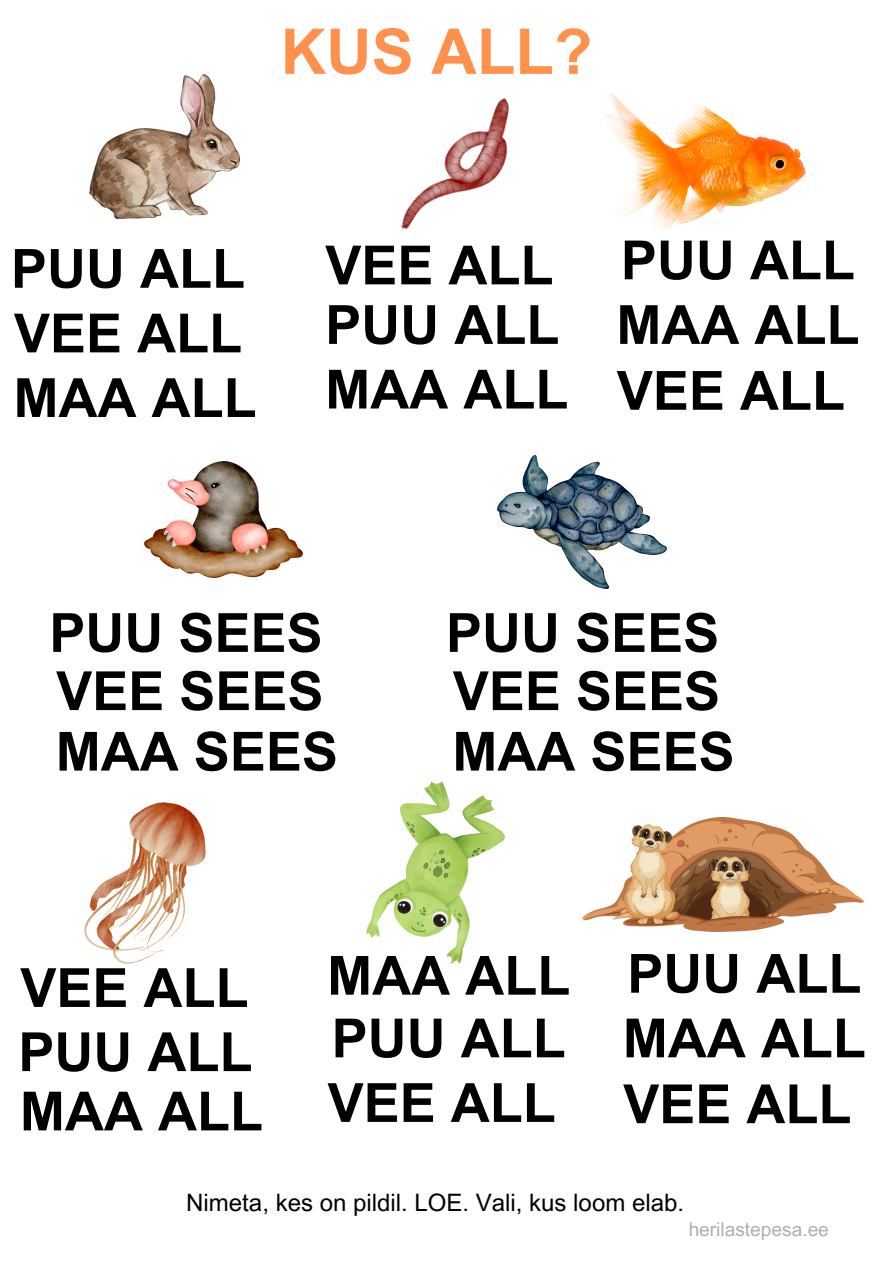
<style>
.page{position:relative;width:894px;height:1264px;background:#fff}
.page>*{position:absolute;margin:0;border:0;box-sizing:border-box;transform-origin:0 0}
.t1{font:700 63px "Arial MT Pro";color:#ff914d}
.t2{font:700 54px "Arial MT Pro";color:#000}
.t3{font:24px "Arial MT Pro";color:#000}
.t4{font:19.05px "Arial MT Pro";color:#aeb0b0}
</style>
<div class="page">
<img style="left:90px;top:75px;width:149px;height:144px">
<img style="left:366px;top:781px;width:138px;height:182px">
<img style="left:85px;top:802px;width:120px;height:161px">
<img style="left:497px;top:456px;width:169px;height:132px">
<img style="left:401px;top:98px;width:108px;height:131px">
<img style="left:145px;top:461px;width:157px;height:116px">
<img style="left:582px;top:817px;width:281px;height:114px">
<img style="left:605px;top:93px;width:200px;height:137px">
<h1 class="t1" style="left:280px;top:28px;width:313px">KUS ALL?</h1>
<h2 class="t2" style="left:620px;top:240px;width:235px">PUU ALL</h2>
<h2 class="t2" style="left:616px;top:305px;width:244px">MAA ALL</h2>
<h2 class="t2" style="left:325px;top:245px;width:230px">VEE ALL</h2>
<p class="t2" style="left:325px;top:305px;width:235px">PUU ALL</p>
<p class="t2" style="left:325px;top:369px;width:244px">MAA ALL</p>
<h2 class="t2" style="left:11px;top:248px;width:235px">PUU ALL</h2>
<p class="t2" style="left:14px;top:313px;width:230px">VEE ALL</p>
<h2 class="t2" style="left:13px;top:378px;width:244px">MAA ALL</h2>
<h2 class="t2" style="left:616px;top:370px;width:230px">VEE ALL</h2>
<h2 class="t2" style="left:49px;top:612px;width:275px">PUU SEES</h2>
<h2 class="t2" style="left:56px;top:671px;width:269px">VEE SEES</h2>
<h2 class="t2" style="left:56px;top:731px;width:284px">MAA SEES</h2>
<h2 class="t2" style="left:446px;top:612px;width:275px">PUU SEES</h2>
<h2 class="t2" style="left:452px;top:671px;width:269px">VEE SEES</h2>
<h2 class="t2" style="left:452px;top:731px;width:284px">MAA SEES</h2>
<p class="t2" style="left:627px;top:953px;width:235px">PUU ALL</p>
<p class="t2" style="left:622px;top:1018px;width:244px">MAA ALL</p>
<h2 class="t2" style="left:327px;top:955px;width:244px">MAA ALL</h2>
<h2 class="t2" style="left:20px;top:967px;width:230px">VEE ALL</h2>
<h2 class="t2" style="left:18px;top:1031px;width:235px">PUU ALL</h2>
<h2 class="t2" style="left:20px;top:1091px;width:244px">MAA ALL</h2>
<p class="t2" style="left:623px;top:1083px;width:230px">VEE ALL</p>
<h2 class="t2" style="left:331px;top:1018px;width:235px">PUU ALL</h2>
<h2 class="t2" style="left:327px;top:1082px;width:230px">VEE ALL</h2>
<p class="t3" style="left:186px;top:1193px;width:499px">Nimeta, kes on pildil. LOE. Vali, kus loom elab.</p>
<p class="t4" style="left:688px;top:1221px;width:142px">herilastepesa.ee</p>
</div>
